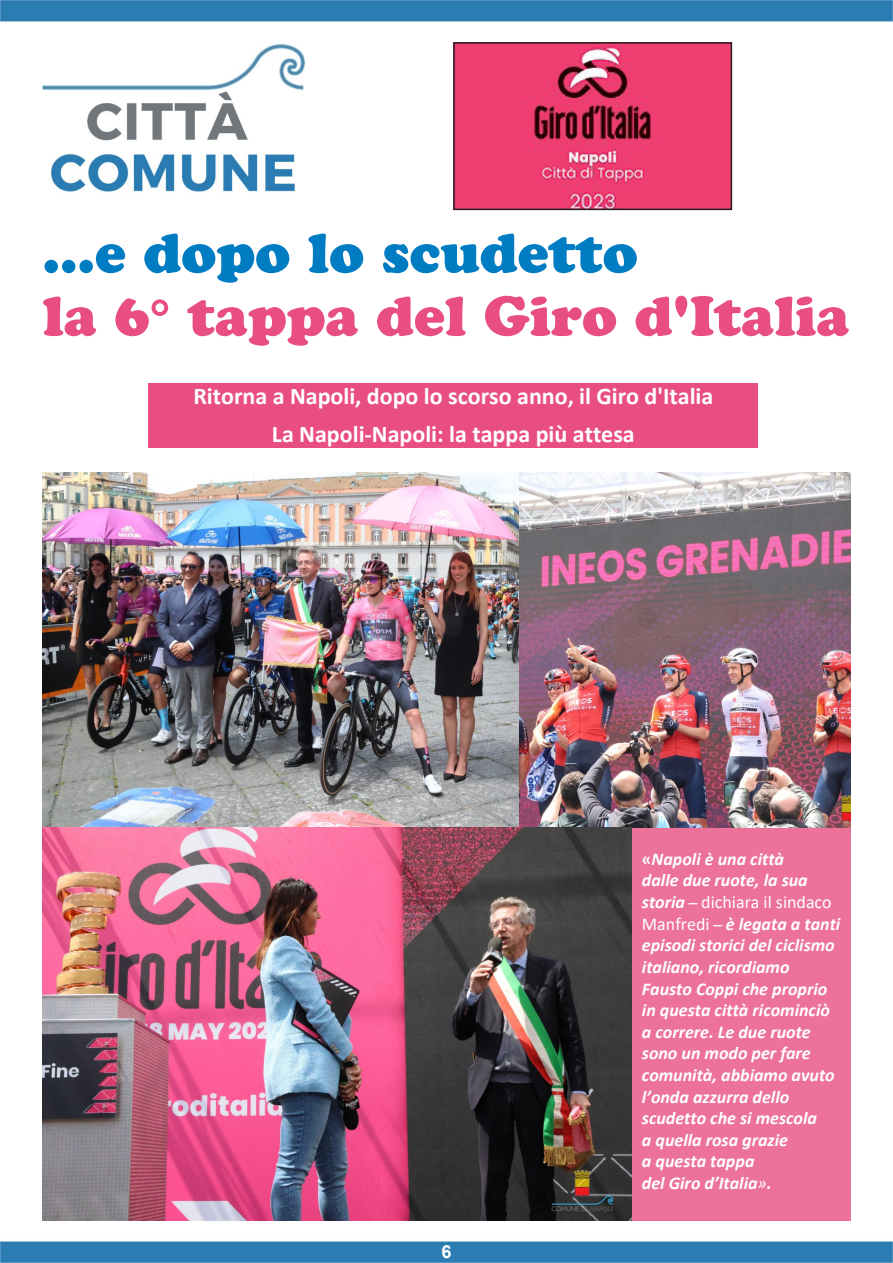
<style>
.page{position:relative;width:893px;height:1263px;background:#fff}
.page>*{position:absolute;margin:0;border:0;box-sizing:border-box;transform-origin:0 0}
.Stile_di_paragrafo_3{font:55.5px "Cooper Black Std";color:#e84f80}
.Stile_di_paragrafo_3-2{font:55.5px "Cooper Black Std";color:#007cc3}
.Corpo_del_testo{font:700 24px "Calibri";color:#fff}
.Corpo_del_testo-2{font:italic 700 18px/21.6px "Calibri";color:#fff}
.Corpo_del_testo-3{font:700 18px "Arial";color:#fff}
.s1{font-style:normal}
.s2{font-weight:400;font-style:normal}
.s3{font-weight:400}
</style>
<div class="page">
<img style="left:0;top:0;width:893px;height:1263px">
<img style="left:519px;top:472px;width:331px;height:355px">
<img style="left:43px;top:827px;width:589px;height:393px">
<img style="left:43px;top:472px;width:476px;height:355px">
<img style="left:43px;top:44px;width:262px;height:164px">
<div style="left:148px;top:383px;width:610px;height:65px;background:#e84f80"></div>
<div style="left:632px;top:827px;width:218px;height:393px;background:#ec7299"></div>
<img style="left:456px;top:45px;width:273px;height:162px">
<div style="left:453px;top:42px;width:279px;height:168px;border:2px solid #231f20"></div>
<p class="Stile_di_paragrafo_3-2" style="left:43px;top:220px;width:597px">...e dopo lo scudetto</p>
<p class="Stile_di_paragrafo_3" style="left:43px;top:283px;width:808px">la 6° tappa del Giro d'Italia</p>
<p class="Corpo_del_testo" style="left:193px;top:379px;width:521px">Ritorna a Napoli, dopo lo scorso anno, il Giro d'Italia</p>
<p class="Corpo_del_testo" style="left:272px;top:417px;width:364px">La Napoli-Napoli: la tappa più attesa</p>
<p class="Corpo_del_testo-3" style="left:441px;top:1238px;width:12px">6</p>
<p class="Corpo_del_testo-2" style="left:642px;top:847px;width:200px"><span class="s1">«</span>Napoli è una città<br>dalle due ruote, la sua storia <span class="s2">̶dichiara il sindaco<br>Manfredi</span> <span class="s3">̶</span>è legata a tanti episodi storici del ciclismo italiano, ricordiamo<br>Fausto Coppi che proprio in questa città ricominciò a correre. Le due ruote sono un modo per fare comunità, abbiamo avuto l’onda azzurra dello scudetto che si mescola</p>
<p class="Corpo_del_testo-2" style="left:642px;top:1128px;width:148px">a quella rosa grazie</p>
<p class="Corpo_del_testo-2" style="left:642px;top:1150px;width:114px">a questa tappa</p>
<p class="Corpo_del_testo-2" style="left:642px;top:1171px;width:131px">del Giro d’Italia<span class="s3">»</span>.</p>
</div>
